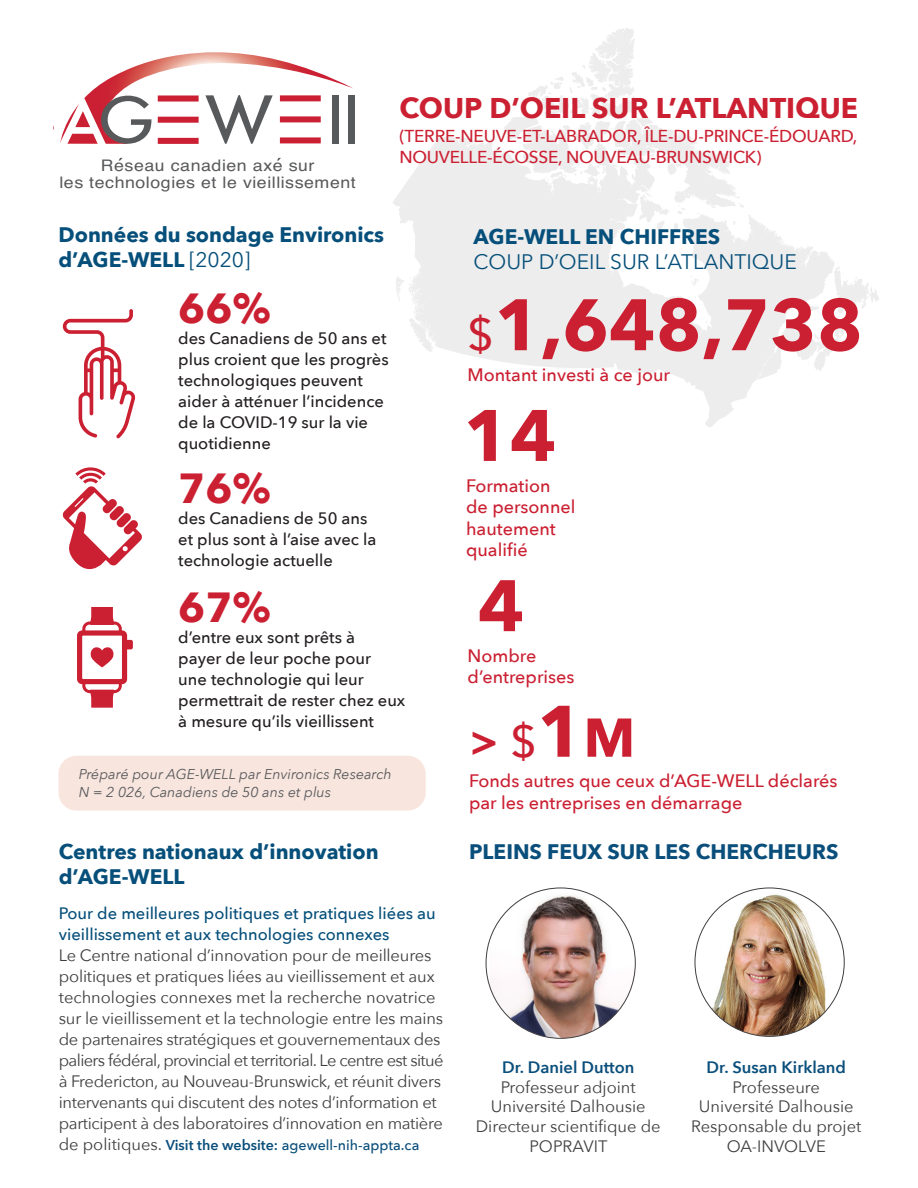
<style>
.page{position:relative;width:918px;height:1188px;background:#fff}
.page>*{position:absolute;margin:0;border:0;box-sizing:border-box;transform-origin:0 0}
.t1{font:700 72px "Avenir Next";color:#cb2032}
.t2{font:500 58.95px "Futura";color:#58595b;scale:1.08 1}
.t3{font:600 45px "Avenir Next";color:#cb2032}
.Body_Text{font:700 42px "Avenir Next";color:#cb2032}
.Heading_1{font:700 28.5px "Avenir Next";color:#cb2032}
.t4{font:21px/25.2px "Avenir Next";color:#064f7a}
.Heading_2__Projects{font:700 21px/25.2px "Avenir Next";color:#064f7a}
.Heading_1-2{font:700 21px/25.2px "Avenir Next";color:#064f7a}
.t5{font:700 21px/25.2px "Avenir Next";color:#cb2032}
.Heading_1-3{font:700 21px "Avenir Next";color:#0a4e7b}
.t6{font:500 18px/21.6px "Avenir Next";color:#cb2032}
.t7{font:500 17.25px/20.7px "Avenir Next";letter-spacing:-.015em;color:#cb2032}
.Body_Text_1{font:16.5px/21px "Avenir Next";letter-spacing:-.02em;color:#3e3e3f}
.Body_Text-2{font:500 16.5px/21px "Avenir Next";color:#231f20}
.Body_Text_1-2{font:16.5px/19.8px "Avenir Next";color:#413f41;text-align:center}
.t8{font:16.05px/17.1px "Helvetica";letter-spacing:.03em;color:#58595b;text-align:center;scale:1.11 1}
.Heading_2__Projects-2{font:italic 14.25px/18px "Avenir Next";color:#585a5c}
.Body_Text_1-3{font:500 14.25px "Avenir Next";color:#0a4e7b}
.s1{font-weight:400}
.s2{font-weight:500;color:#064f7a}
.s3{font-weight:400;font-size:16.5px;color:#3e3e3f}
.s4{font-weight:600}
.s5{font-weight:700}
.s6{font-weight:500;font-size:45px}
.s7{font-weight:500}
.s8{font-weight:700;font-size:72px}
.s9{font-weight:700;font-size:54px}
.s10{font-weight:600;color:#0a4e7b}
</style>
<div class="page">
<svg style="left:393px;top:28px;width:486px;height:399px"></svg>
<div style="left:54px;top:45px;width:374px;height:98px;background:#fff"></div>
<div style="left:424px;top:90px;width:79px;height:46px;background:#fff"></div>
<div style="left:497px;top:90px;width:31px;height:26px;background:#fff"></div>
<div style="left:58px;top:756px;width:368px;height:55px;background:#f8e5de;border-radius:18px"></div>
<img style="left:695px;top:889px;width:141px;height:147px">
<img style="left:489px;top:888px;width:146px;height:150px">
<svg style="left:60px;top:52px;width:293px;height:92px"></svg>
<svg style="left:63px;top:309px;width:72px;height:129px"></svg>
<svg style="left:62px;top:467px;width:80px;height:102px"></svg>
<svg style="left:77px;top:607px;width:56px;height:101px"></svg>
<p class="t5" style="left:312px;top:91px;width:215px">Canada’s Technology &amp; Aging Network</p>
<p class="t2" style="left:328px;top:81px;width:31px">ll</p>
<p class="t8" style="left:59px;top:157px;width:268px">Reseau canadien axe sur<br>les technologies et le vieillissement</p>
<p class="Heading_1" style="left:399px;top:83px;width:460px">COUP D’OEIL SUR L’ATLANTIQUE</p>
<p class="t7" style="left:399px;top:125px;width:459px">(TERRE-NEUVE-ET-LABRADOR, ÎLE-DU-PRINCE-ÉDOUARD,<br>NOUVELLE-ÉCOSSE, NOUVEAU-BRUNSWICK)</p>
<p class="Heading_2__Projects" style="left:58px;top:222px;width:327px">Données du sondage Environics d’AGE-WELL <span class="s1">[2020]</span></p>
<p class="Body_Text" style="left:178px;top:272px;width:94px">66%</p>
<p class="Body_Text-2" style="left:178px;top:327px;width:212px">des Canadiens de 50 ans et plus croient que les progrès technologiques peuvent aider à atténuer l’incidence de la COVID-19 sur la vie quotidienne</p>
<p class="Body_Text" style="left:178px;top:452px;width:94px">76%</p>
<p class="Body_Text-2" style="left:178px;top:507px;width:200px">des Canadiens de 50 ans et plus sont à l’aise avec la technologie actuelle</p>
<p class="Body_Text" style="left:178px;top:571px;width:94px">67%</p>
<p class="Body_Text-2" style="left:178px;top:626px;width:229px">d’entre eux sont prêts à<br>payer de leur poche pour<br>une technologie qui leur permettrait de rester chez eux à mesure qu’ils vieillissent</p>
<p class="Heading_2__Projects-2" style="left:79px;top:764px;width:314px">Préparé pour AGE-WELL par Environics Research<br>N = 2 026, Canadiens de 50 ans et plus</p>
<p class="Heading_1-2" style="left:59px;top:839px;width:321px">Centres nationaux d’innovation d’AGE-WELL</p>
<p class="Body_Text_1" style="left:59px;top:902px;width:386px"><span class="s2">Pour de meilleures politiques et pratiques liées au vieillissement et aux technologies connexes<br></span>Le Centre national d’innovation pour de meilleures politiques et pratiques liées au vieillissement et aux technologies connexes met la recherche novatrice sur le vieillissement et la technologie entre les mains de partenaires stratégiques et gouvernementaux des paliers fédéral, provincial et territorial. Le centre est situé à Fredericton, au Nouveau-Brunswick, et réunit divers intervenants qui discutent des notes d’information et participent à des laboratoires d’innovation en matière</p>
<p class="Body_Text_1-3" style="left:59px;top:1133px;width:362px"><span class="s3">de politiques.</span> <span class="s4">Visit the website:</span> agewell-nih-appta.ca</p>
<p class="t4" style="left:474px;top:223px;width:325px"><span class="s5">AGE-WELL EN CHIFFRES<br></span>COUP D’OEIL SUR L’ATLANTIQUE</p>
<p class="t1" style="left:468px;top:263px;width:397px"><span class="s6">$</span>1,648,738</p>
<p class="t6" style="left:468px;top:364px;width:204px">Montant investi à ce jour</p>
<p class="t1" style="left:463px;top:373px;width:95px">14</p>
<p class="t6" style="left:466px;top:474px;width:111px">Formation de personnel hautement qualifié</p>
<p class="t1" style="left:478px;top:544px;width:48px">4</p>
<p class="t6" style="left:468px;top:644px;width:108px">Nombre d’entreprises</p>
<p class="t3" style="left:469px;top:702px;width:168px">&gt; <span class="s7">$</span><span class="s8">1</span><span class="s9">M</span></p>
<p class="t6" style="left:469px;top:770px;width:370px">Fonds autres que ceux d’AGE-WELL déclarés par les entreprises en démarrage</p>
<p class="Heading_1-3" style="left:469px;top:834px;width:371px">PLEINS FEUX SUR LES CHERCHEURS</p>
<p class="Body_Text_1-2" style="left:476px;top:1057px;width:186px"><span class="s10">Dr. Daniel Dutton<br></span>Professeur adjoint<br>Université Dalhousie<br>Directeur scientifique de<br>POPRAVIT</p>
<p class="Body_Text_1-2" style="left:691px;top:1057px;width:172px"><span class="s10">Dr. Susan Kirkland<br></span>Professeure<br>Université Dalhousie<br>Responsable du projet<br>OA-INVOLVE</p>
</div>
